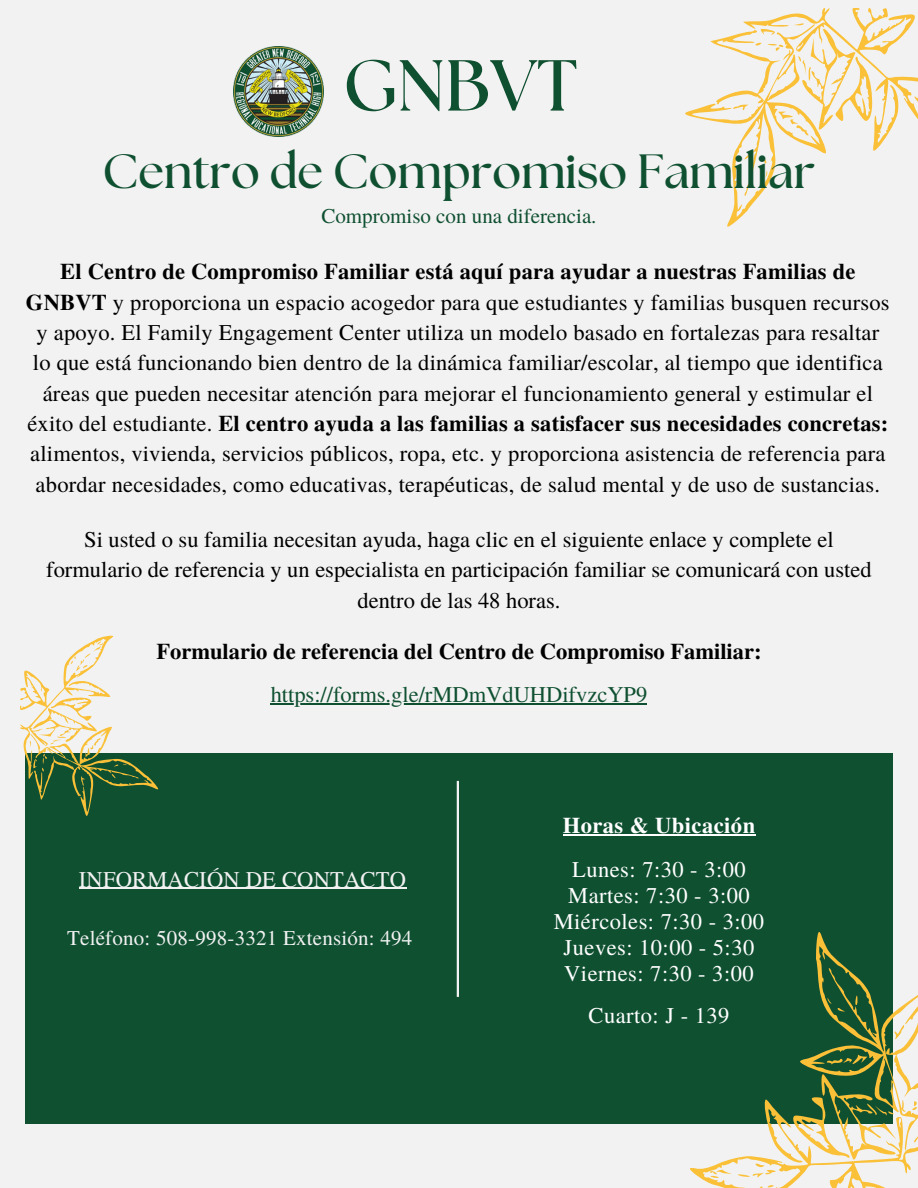
<style>
.page{position:relative;width:918px;height:1188px;background:#f2f2f2}
.page>*{position:absolute;margin:0;border:0;box-sizing:border-box;transform-origin:0 0}
.t1{font:700 72px "The Seasons";color:#0f5031}
.t2{font:700 48px "The Seasons";color:#0f5031}
.t3{font:22.5px/30.3px "Te X Gyre Termes";letter-spacing:.01em;color:#000;text-align:center}
.t4{font:22.5px/25.8px "Te X Gyre Termes";letter-spacing:.02em;color:#fff;text-align:center}
.t5{font:700 22.5px "Te X Gyre Termes";color:#000}
.t6{font:22.5px "Te X Gyre Termes";color:#0f5031}
.t7{font:22.5px "Te X Gyre Termes";letter-spacing:.01em;color:#f2f2f2}
.t8{font:700 22.5px "Te X Gyre Termes";letter-spacing:.02em;color:#fff}
.t9{font:21px "Te X Gyre Termes";letter-spacing:.01em;color:#f2f2f2}
.t10{font:21px "Te X Gyre Termes";color:#0f5031}
.s1{font-weight:700}
</style>
<div class="page">
<div style="left:26px;top:753px;width:866px;height:371px;background:#0f5031"></div>
<hr style="left:457px;top:781px;width:2px;height:216px;background:#f2f2f2">
<img style="left:234px;top:47px;width:90px;height:90px">
<svg style="left:685px;top:8px;width:233px;height:219px"></svg>
<hr style="left:563px;top:834px;width:193px;height:2px;background:#fff">
<hr style="left:271px;top:703px;width:376px;height:2px;background:#0f5031">
<svg style="left:690px;top:1157px;width:195px;height:31px"></svg>
<svg style="left:710px;top:1160px;width:66px;height:28px"></svg>
<svg style="left:741px;top:894px;width:152px;height:266px"></svg>
<svg style="left:787px;top:994px;width:131px;height:187px"></svg>
<svg style="left:20px;top:635px;width:138px;height:184px"></svg>
<hr style="left:79px;top:888px;width:327px;height:1px;background:#f2f2f2">
<h1 class="t1" style="left:343px;top:53px;width:236px">GNBVT</h1>
<h2 class="t2" style="left:103px;top:150px;width:714px">Centro de Compromiso Familiar</h2>
<p class="t10" style="left:321px;top:201px;width:277px">Compromiso con una diferencia.</p>
<p class="t3" style="left:26px;top:255px;width:865px"><span class="s1">El Centro de Compromiso Familiar está aquí para ayudar a nuestras Familias de GNBVT</span> y proporciona un espacio acogedor para que estudiantes y familias busquen recursos y apoyo. El Family Engagement Center utiliza un modelo basado en fortalezas para resaltar lo que está funcionando bien dentro de la dinámica familiar/escolar, al tiempo que identifica áreas que pueden necesitar atención para mejorar el funcionamiento general y estimular el éxito del estudiante. <span class="s1">El centro ayuda a las familias a satisfacer sus necesidades concretas: </span>alimentos, vivienda, servicios públicos, ropa, etc. y proporciona asistencia de referencia para abordar necesidades, como educativas, terapéuticas, de salud mental y de uso de sustancias.</p>
<p class="t3" style="left:46px;top:522px;width:827px;line-height:30.8px">Si usted o su familia necesitan ayuda, haga clic en el siguiente enlace y complete el formulario de referencia y un especialista en participación familiar se comunicará con usted dentro de las 48 horas.</p>
<p class="t5" style="left:156px;top:634px;width:607px">Formulario de referencia del Centro de Compromiso Familiar:</p>
<p class="t6" style="left:271px;top:678px;width:378px">https://forms.gle/rMDmVdUHDifvzcYP9</p>
<p class="t7" style="left:79px;top:863px;width:329px">INFORMACIÓN DE CONTACTO</p>
<p class="t9" style="left:67px;top:923px;width:347px">Teléfono: 508-998-3321 Extensión: 494</p>
<p class="t8" style="left:563px;top:808px;width:194px">Horas &amp; Ubicación</p>
<p class="t4" style="left:554px;top:856px;width:212px">Lunes: 7:30 - 3:00<br>Martes: 7:30 - 3:00<br>Miércoles: 7:30 - 3:00<br>Jueves: 10:00 - 5:30<br>Viernes: 7:30 - 3:00</p>
<p class="t4" style="left:589px;top:1002px;width:142px">Cuarto: J - 139</p>
</div>
